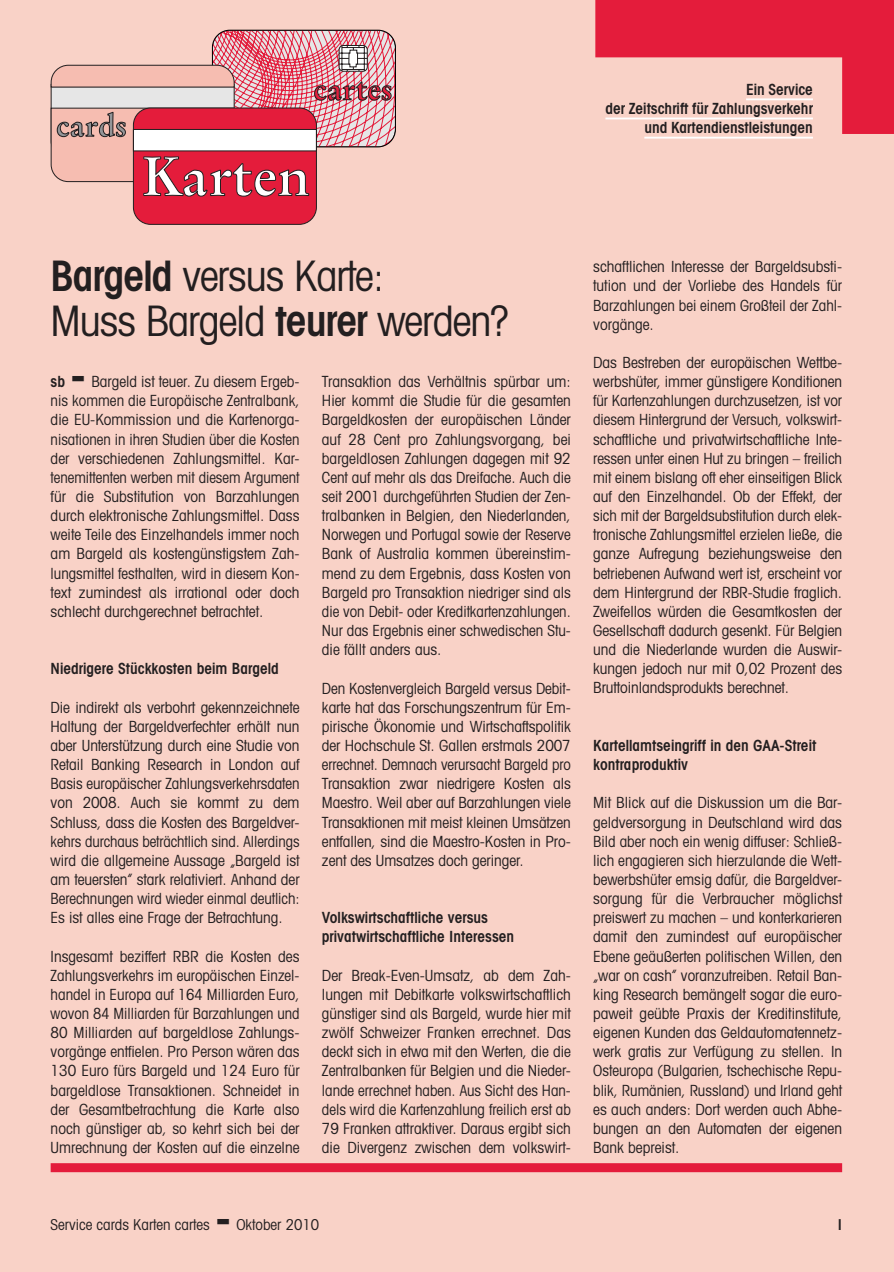
<style>
.page{position:relative;width:894px;height:1272px;background:#fff}
.page>*{position:absolute;margin:0;border:0;box-sizing:border-box;transform-origin:0 0}
.t1{font:700 54.75px "Stempel Garamond";color:#fff}
.t2{font:condensed 42px/45px "Avant Garde";letter-spacing:-.025em;color:#231f20}
.t3{font:700 30.45px "Stempel Garamond";color:#e41c3b}
.t4{font:700 30.45px "Stempel Garamond";color:#939598}
.t5{font:condensed 15.3px/19.2px "Avant Garde";color:#231f20;text-align:justify}
.t6{font:600 condensed 15.3px/19.2px "Avant Garde";color:#231f20}
.t7{font:condensed 15px "Avant Garde";color:#231f20}
.t8{font:600 condensed 15px "Avant Garde";color:#231f20}
.s1{font-weight:600}
</style>
<div class="page">
<div style="left:0;top:0;width:893px;height:1271px;background:#f9d2c7"></div>
<div style="left:51px;top:1162px;width:790px;height:9px;background:#e41c3b"></div>
<div style="left:133px;top:108px;width:183px;height:116px;background:#e41c3b;border-radius:17px"></div>
<svg style="left:50px;top:30px;width:345px;height:167px"></svg>
<hr style="left:644px;top:137px;width:168px;height:1px;background:#fff">
<svg style="left:595px;top:0;width:299px;height:134px"></svg>
<h3 class="t4" style="left:56px;top:107px;width:72px">cards</h3>
<h3 class="t3" style="left:313px;top:70px;width:81px">cartes</h3>
<h1 class="t1" style="left:141px;top:142px;width:171px">Karten</h1>
<p class="t6" style="left:605px;top:79px;width:209px;text-align:right">Ein Service<br>der Zeitschrift für Zahlungsverkehr und Kartendienstleistungen</p>
<h2 class="t2" style="left:51px;top:253px;width:460px"><span class="s1">Bargeld</span> versus Karte:<br>Muss Bargeld <span class="s1">teurer</span> werden?</h2>
<p class="t5" style="left:51px;top:371px;width:250px;text-indent:41px">Bargeld ist teuer. Zu diesem Ergeb&shy;nis kommen die Europäische Zentralbank, die EU-Kommission und die Kartenorga&shy;nisationen in ihren Studien über die Kosten der verschiedenen Zahlungsmittel. Kar&shy;tenemittenten werben mit diesem Argument für die Substitution von Barzahlungen durch elektronische Zahlungsmittel. Dass weite Teile des Einzelhandels immer noch am Bargeld als kostengünstigstem Zah&shy;lungsmittel festhalten, wird in diesem Kon&shy;text zumindest als irrational oder doch schlecht durchgerechnet betrachtet.</p>
<p class="t6" style="left:51px;top:372px;width:16px">sb</p>
<p class="t6" style="left:51px;top:659px;width:230px">Niedrigere Stückkosten beim Bargeld</p>
<p class="t5" style="left:51px;top:697px;width:250px">Die indirekt als verbohrt gekennzeichnete Haltung der Bargeldverfechter erhält nun aber Unterstützung durch eine Studie von Retail Banking Research in London auf Basis europäischer Zahlungsverkehrsdaten von 2008. Auch sie kommt zu dem Schluss, dass die Kosten des Bargeldver&shy;kehrs durchaus beträchtlich sind. Allerdings wird die allgemeine Aussage „Bargeld ist am teuersten” stark relativiert. Anhand der Berechnungen wird wieder einmal deutlich:<br>Es ist alles eine Frage der Betrachtung.</p>
<p class="t5" style="left:51px;top:945px;width:250px">Insgesamt beziffert RBR die Kosten des Zahlungsverkehrs im europäischen Einzel&shy;handel in Europa auf 164 Milliarden Euro, wovon 84 Milliarden für Barzahlungen und 80 Milliarden auf bargeldlose Zahlungs&shy;vorgänge entfielen. Pro Person wären das 130 Euro fürs Bargeld und 124 Euro für bargeldlose Transaktionen. Schneidet in der Gesamtbetrachtung die Karte also noch günstiger ab, so kehrt sich bei der Umrechnung der Kosten auf die einzelne</p>
<p class="t5" style="left:322px;top:371px;width:250px">Transaktion das Verhältnis spürbar um:<br>Hier kommt die Studie für die gesamten Bargeldkosten der europäischen Länder auf 28 Cent pro Zahlungsvorgang, bei bargeldlosen Zahlungen dagegen mit 92<br>Cent auf mehr als das Dreifache. Auch die seit 2001 durchgeführten Studien der Zen&shy;tralbanken in Belgien, den Niederlanden, Norwegen und Portugal sowie der Reserve Bank of Australia kommen übereinstim&shy;mend zu dem Ergebnis, dass Kosten von Bargeld pro Transaktion niedriger sind als die von Debit- oder Kreditkartenzahlungen.<br>Nur das Ergebnis einer schwedischen Stu&shy;die fällt anders aus.</p>
<p class="t5" style="left:322px;top:678px;width:250px">Den Kostenvergleich Bargeld versus Debit&shy;karte hat das Forschungszentrum für Em&shy;pirische Ökonomie und Wirtschaftspolitik der Hochschule St. Gallen erstmals 2007 errechnet. Demnach verursacht Bargeld pro Transaktion zwar niedrigere Kosten als Maestro. Weil aber auf Barzahlungen viele Transaktionen mit meist kleinen Umsätzen entfallen, sind die Maestro-Kosten in Pro&shy;zent des Umsatzes doch geringer.</p>
<p class="t6" style="left:322px;top:907px;width:194px">Volkswirtschaftliche versus privatwirtschaftliche Interessen</p>
<p class="t5" style="left:322px;top:965px;width:250px">Der Break-Even-Umsatz, ab dem Zah&shy;lungen mit Debitkarte volkswirtschaftlich günstiger sind als Bargeld, wurde hier mit zwölf Schweizer Franken errechnet. Das deckt sich in etwa mit den Werten, die die Zentralbanken für Belgien und die Nieder&shy;lande errechnet haben. Aus Sicht des Han&shy;dels wird die Kartenzahlung freilich erst ab 79 Franken attraktiver. Daraus ergibt sich die Divergenz zwischen dem volkswirt-</p>
<p class="t5" style="left:593px;top:257px;width:250px">schaftlichen Interesse der Bargeldsubsti&shy;tution und der Vorliebe des Handels für Barzahlungen bei einem Großteil der Zahl&shy;vorgänge.</p>
<p class="t5" style="left:593px;top:352px;width:250px">Das Bestreben der europäischen Wettbe&shy;werbshüter, immer günstigere Konditionen für Kartenzahlungen durchzusetzen, ist vor diesem Hintergrund der Versuch, volkswirt&shy;schaftliche und privatwirtschaftliche Inte&shy;ressen unter einen Hut zu bringen – freilich mit einem bislang oft eher einseitigen Blick auf den Einzelhandel. Ob der Effekt, der sich mit der Bargeldsubstitution durch elek&shy;tronische Zahlungsmittel erzielen ließe, die ganze Aufregung beziehungsweise den betriebenen Aufwand wert ist, erscheint vor dem Hintergrund der RBR-Studie fraglich.<br>Zweifellos würden die Gesamtkosten der Gesellschaft dadurch gesenkt. Für Belgien und die Niederlande wurden die Auswir&shy;kungen jedoch nur mit 0,02 Prozent des Bruttoinlandsprodukts berechnet.</p>
<p class="t6" style="left:593px;top:735px;width:224px">Kartellamtseingriff in den GAA-Streit kontraproduktiv</p>
<p class="t5" style="left:593px;top:792px;width:250px">Mit Blick auf die Diskussion um die Bar&shy;geldversorgung in Deutschland wird das Bild aber noch ein wenig diffuser: Schließ&shy;lich engagieren sich hierzulande die Wett&shy;bewerbshüter emsig dafür, die Bargeldver&shy;sorgung für die Verbraucher möglichst preiswert zu machen – und konterkarieren damit den zumindest auf europäischer Ebene geäußerten politischen Willen, den „war on cash” voranzutreiben. Retail Ban&shy;king Research bemängelt sogar die euro&shy;paweit geübte Praxis der Kreditinstitute, eigenen Kunden das Geldautomatennetz&shy;werk gratis zur Verfügung zu stellen. In Osteuropa (Bulgarien, tschechische Repu&shy;blik, Rumänien, Russland) und Irland geht es auch anders: Dort werden auch Abhe&shy;bungen an den Automaten der eigenen Bank bepreist.</p>
<p class="t7" style="left:51px;top:1214px;width:161px">Service cards Karten cartes</p>
<p class="t7" style="left:236px;top:1214px;width:84px">Oktober 2010</p>
<p class="t8" style="left:837px;top:1214px;width:6px">I</p>
</div>
